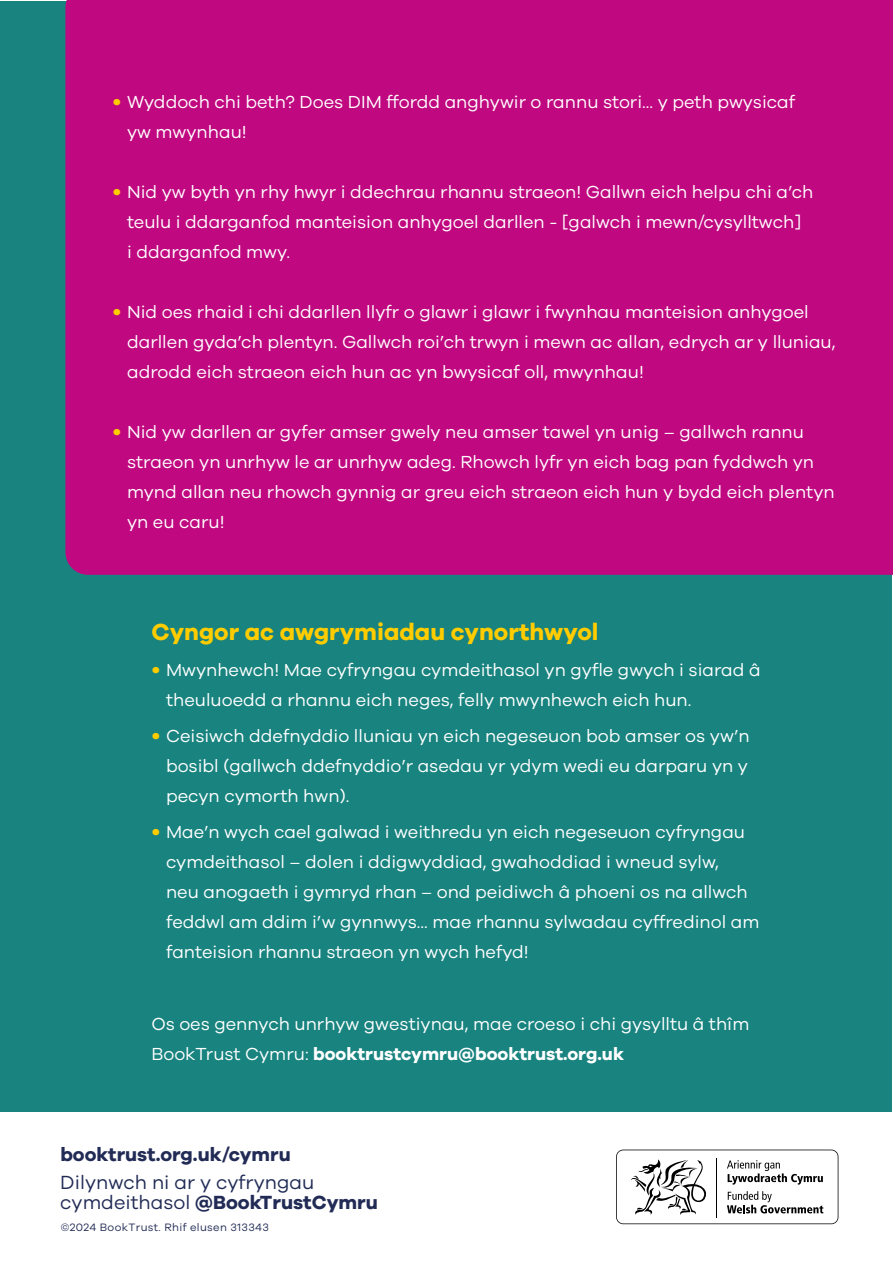
<style>
.page{position:relative;width:893px;height:1263px;background:#fff}
.page>*{position:absolute;margin:0;border:0;box-sizing:border-box;transform-origin:0 0}
.t1{font:700 24px "Galano Grotesque";color:#fc0}
.t2{font:19.65px/20.2px "Galano Grotesque";color:#212b55}
.t3{font:700 19.65px "Galano Grotesque";color:#212b55}
.t4{font:700 19.5px "Galano Grotesque";color:#212b55}
.t5{font:18px/30px "Galano Grotesque";color:#fff}
.t6{font:11.1px "Galano Grotesque";letter-spacing:.03em;color:#212b55}
.s1{font-size:22.5px;color:#fc0}
.s2{font-weight:700}
</style>
<div class="page">
<div style="left:1px;top:1px;width:891px;height:1110px;background:#18837f"></div>
<div style="left:65px;top:0;width:828px;height:575px;background:#c00880"></div>
<svg style="left:616px;top:1149px;width:222px;height:75px"></svg>
<p class="t5" style="left:127px;top:86px;width:670px;text-indent:-15px"><span class="s1">•</span> Wyddoch chi beth? Does DIM ffordd anghywir o rannu stori... y peth pwysicaf yw mwynhau!</p>
<p class="t5" style="left:127px;top:176px;width:688px;text-indent:-15px"><span class="s1">•</span> Nid yw byth yn rhy hwyr i ddechrau rhannu straeon! Gallwn eich helpu chi a’ch teulu i ddarganfod manteision anhygoel darllen - [galwch i mewn/cysylltwch]<br>i ddarganfod mwy.</p>
<p class="t5" style="left:127px;top:296px;width:710px;text-indent:-15px"><span class="s1">•</span> Nid oes rhaid i chi ddarllen llyfr o glawr i glawr i fwynhau manteision anhygoel darllen gyda’ch plentyn. Gallwch roi’ch trwyn i mewn ac allan, edrych ar y lluniau, adrodd eich straeon eich hun ac yn bwysicaf oll, mwynhau!</p>
<p class="t5" style="left:127px;top:416px;width:709px;text-indent:-15px"><span class="s1">•</span> Nid yw darllen ar gyfer amser gwely neu amser tawel yn unig – gallwch rannu straeon yn unrhyw le ar unrhyw adeg. Rhowch lyfr yn eich bag pan fyddwch yn mynd allan neu rhowch gynnig ar greu eich straeon eich hun y bydd eich plentyn yn eu caru!</p>
<h1 class="t1" style="left:151px;top:617px;width:449px">Cyngor ac awgrymiadau cynorthwyol</h1>
<p class="t5" style="left:166px;top:655px;width:596px;text-indent:-15px"><span class="s1">•</span> Mwynhewch! Mae cyfryngau cymdeithasol yn gyfle gwych i siarad â theuluoedd a rhannu eich neges, felly mwynhewch eich hun.</p>
<p class="t5" style="left:166px;top:721px;width:585px;text-align:justify;text-indent:-15px"><span class="s1">•</span> Ceisiwch ddefnyddio lluniau yn eich negeseuon bob amser os yw’n bosibl (gallwch ddefnyddio’r asedau yr ydym wedi eu darparu yn y pecyn cymorth hwn).</p>
<p class="t5" style="left:166px;top:817px;width:595px;text-indent:-15px"><span class="s1">•</span> Mae’n wych cael galwad i weithredu yn eich negeseuon cyfryngau cymdeithasol – dolen i ddigwyddiad, gwahoddiad i wneud sylw,<br>neu anogaeth i gymryd rhan – ond peidiwch â phoeni os na allwch feddwl am ddim i’w gynnwys... mae rhannu sylwadau cyffredinol am fanteision rhannu straeon yn wych hefyd!</p>
<p class="t5" style="left:151px;top:1009px;width:599px">Os oes gennych unrhyw gwestiynau, mae croeso i chi gysylltu â thîm<br>BookTrust Cymru: <span class="s2">booktrustcymru@booktrust.org.uk</span></p>
<p class="t4" style="left:60px;top:1143px;width:232px">booktrust.org.uk/cymru</p>
<p class="t3" style="left:232px;top:1142px;width:64px">cymru</p>
<p class="t2" style="left:60px;top:1171px;width:319px">Dilynwch ni ar y cyfryngau cymdeithasol <span class="s2">@BookTrustCymru</span></p>
<p class="t6" style="left:61px;top:1221px;width:209px">©2024 BookTrust. Rhif elusen 313343</p>
<p class="t3" style="left:40px;top:1151px;width:236px">booktrust.org.uk/cymru</p>
<p class="t2" style="left:40px;top:1180px;width:319px">Dilynwch ni ar y cyfryngau cymdeithasol <span class="s2">@BookTrustCymru</span></p>
</div>
